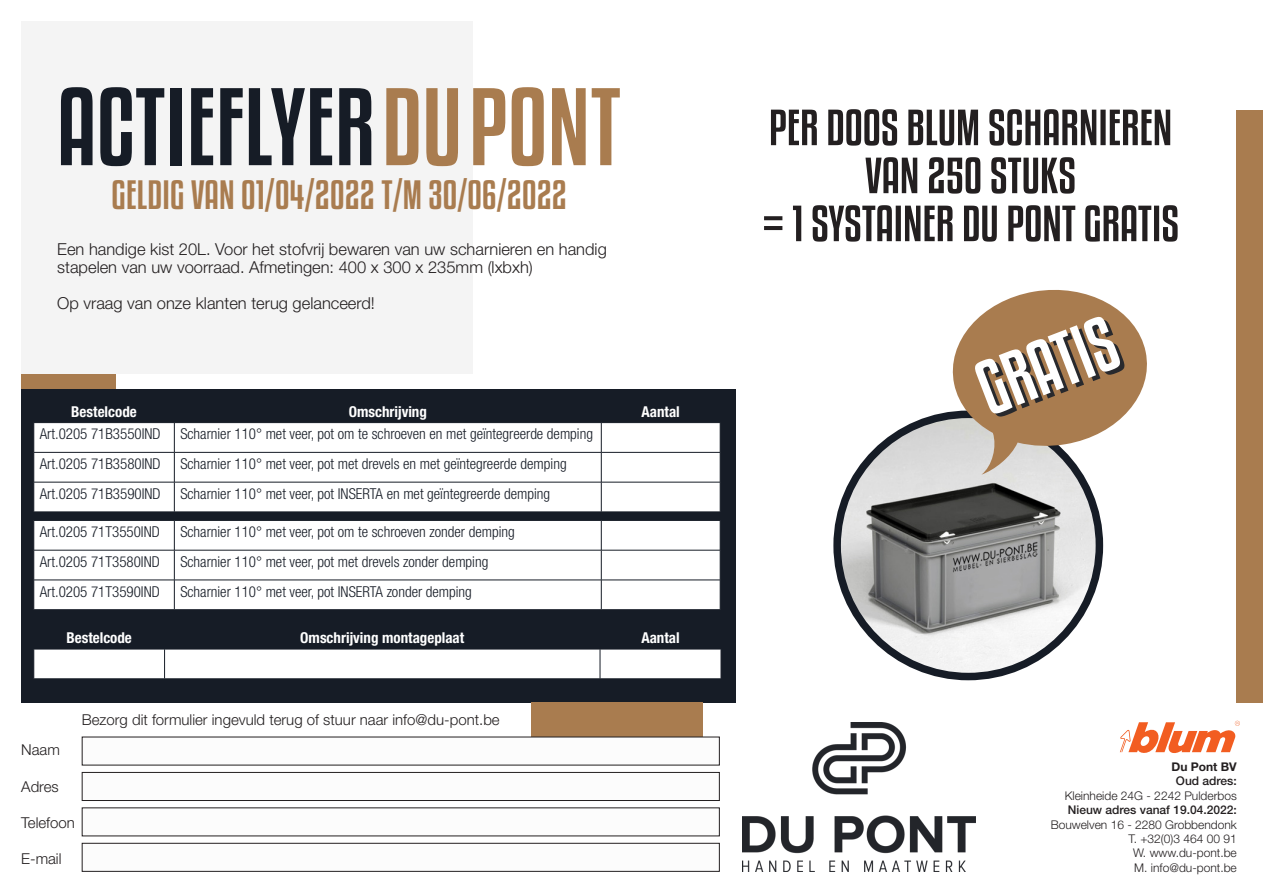
<style>
.page{position:relative;width:1263px;height:893px;background:#fff}
.page>*{position:absolute;margin:0;border:0;box-sizing:border-box;transform-origin:0 0}
.t1{font:97.5px "Kenyan Coffee Rg";letter-spacing:.005em;color:#161c26}
.t2{font:36px "Kenyan Coffee Rg";letter-spacing:.005em;color:#a97c4f}
.t3{font:300 16.5px/18px "Helvetica Neue LT Std";color:#231f20}
.t4{font:300 condensed 15px "Helvetica Neue LT Std";color:#161c26}
.t5{font:300 15px "Helvetica Neue LT Std";color:#231f20}
.t6{font:700 condensed 15px "Helvetica Neue LT Std";color:#fff}
.t7{font:300 12px "Helvetica Neue LT Std";color:#231f20}
.t8{font:500 12px "Helvetica Neue LT Std";color:#231f20}
.t9{font:700 12px "Helvetica Neue LT Std";color:#231f20}
.s1{color:#a97c4f}
</style>
<div class="page">
<div style="left:21px;top:21px;width:452px;height:353px;background:#f4f4f4"></div>
<div style="left:21px;top:374px;width:95px;height:15px;background:#a97c4f"></div>
<div style="left:21px;top:389px;width:715px;height:313px;background:#161c26"></div>
<div style="left:531px;top:702px;width:172px;height:35px;background:#a97c4f"></div>
<div style="left:1236px;top:110px;width:27px;height:592px;background:#a97c4f"></div>
<img style="left:837px;top:414px;width:262px;height:262px;border-radius:131px">
<div style="left:833px;top:411px;width:270px;height:269px;border:8px solid #161c26;border-radius:50%"></div>
<svg style="left:945px;top:290px;width:202px;height:185px"></svg>
<img style="left:743px;top:722px;width:233px;height:150px">
<svg style="left:1120px;top:721px;width:120px;height:32px"></svg>
<svg style="left:764px;top:205px;width:413px;height:37px"></svg>
<svg style="left:865px;top:157px;width:209px;height:37px"></svg>
<svg style="left:771px;top:109px;width:399px;height:37px"></svg>
<svg style="left:35px;top:423px;width:685px;height:186px;background:#f2f3f3"></svg>
<hr style="left:34px;top:452px;width:140px;height:1px;background:#161c26">
<svg style="left:34px;top:423px;width:1px;height:59px"></svg>
<hr style="left:174px;top:452px;width:427px;height:1px;background:#161c26">
<svg style="left:174px;top:422px;width:1px;height:60px"></svg>
<hr style="left:601px;top:452px;width:119px;height:1px;background:#161c26">
<svg style="left:601px;top:422px;width:1px;height:60px"></svg>
<svg style="left:720px;top:423px;width:1px;height:59px"></svg>
<hr style="left:34px;top:482px;width:140px;height:1px;background:#161c26">
<hr style="left:174px;top:482px;width:427px;height:1px;background:#161c26">
<hr style="left:174px;top:482px;width:1px;height:30px;background:#161c26">
<hr style="left:601px;top:482px;width:119px;height:1px;background:#161c26">
<hr style="left:601px;top:482px;width:1px;height:30px;background:#161c26">
<hr style="left:34px;top:512px;width:140px;height:1px;background:#161c26">
<hr style="left:174px;top:512px;width:427px;height:1px;background:#161c26">
<hr style="left:601px;top:512px;width:119px;height:1px;background:#161c26">
<hr style="left:34px;top:520px;width:140px;height:1px;background:#161c26">
<svg style="left:34px;top:521px;width:1px;height:29px"></svg>
<hr style="left:174px;top:520px;width:427px;height:1px;background:#161c26">
<svg style="left:174px;top:513px;width:1px;height:37px"></svg>
<hr style="left:601px;top:520px;width:119px;height:1px;background:#161c26">
<svg style="left:601px;top:513px;width:1px;height:37px"></svg>
<svg style="left:720px;top:521px;width:1px;height:29px"></svg>
<hr style="left:34px;top:550px;width:140px;height:1px;background:#161c26">
<hr style="left:174px;top:550px;width:427px;height:1px;background:#161c26">
<hr style="left:174px;top:550px;width:1px;height:30px;background:#161c26">
<hr style="left:601px;top:550px;width:119px;height:1px;background:#161c26">
<hr style="left:601px;top:550px;width:1px;height:30px;background:#161c26">
<hr style="left:34px;top:580px;width:140px;height:1px;background:#161c26">
<svg style="left:34px;top:580px;width:1px;height:29px"></svg>
<hr style="left:174px;top:580px;width:427px;height:1px;background:#161c26">
<svg style="left:174px;top:580px;width:1px;height:29px"></svg>
<hr style="left:601px;top:580px;width:119px;height:1px;background:#161c26">
<svg style="left:601px;top:580px;width:1px;height:29px"></svg>
<svg style="left:720px;top:580px;width:1px;height:29px"></svg>
<div style="left:35px;top:650px;width:686px;height:28px;background:#fff"></div>
<hr style="left:164px;top:649px;width:1px;height:30px;background:#161c26">
<hr style="left:600px;top:649px;width:1px;height:30px;background:#161c26">
<div style="left:82px;top:772px;width:638px;height:29px;border:1px solid #231f20"></div>
<div style="left:82px;top:843px;width:638px;height:29px;border:1px solid #231f20"></div>
<p class="t1" style="left:57px;top:68px;width:565px">ACTIEFLYER<span class="s1">DU PONT</span></p>
<p class="t2" style="left:112px;top:173px;width:457px">GELDIG VAN 01/04/2022 T/M 30/06/2022</p>
<p class="t3" style="left:57px;top:239px;width:551px">Een handige kist 20L. Voor het stofvrij bewaren van uw scharnieren en handig stapelen van uw voorraad. Afmetingen: 400 x 300 x 235mm (lxbxh)</p>
<p class="t3" style="left:57px;top:293px;width:319px">Op vraag van onze klanten terug gelanceerd!</p>
<p class="t6" style="left:71px;top:402px;width:67px">Bestelcode</p>
<p class="t6" style="left:349px;top:402px;width:80px">Omschrijving</p>
<p class="t6" style="left:642px;top:402px;width:40px">Aantal</p>
<p class="t4" style="left:40px;top:425px;width:122px">Art.0205 71B3550IND</p>
<p class="t4" style="left:180px;top:425px;width:414px">Scharnier 110° met veer, pot om te schroeven en met geïntegreerde demping</p>
<p class="t4" style="left:40px;top:455px;width:122px">Art.0205 71B3580IND</p>
<p class="t4" style="left:180px;top:455px;width:388px">Scharnier 110° met veer, pot met drevels en met geïntegreerde demping</p>
<p class="t4" style="left:40px;top:485px;width:122px">Art.0205 71B3590IND</p>
<p class="t4" style="left:180px;top:485px;width:371px">Scharnier 110° met veer, pot INSERTA en met geïntegreerde demping</p>
<p class="t4" style="left:40px;top:523px;width:122px">Art.0205 71T3550IND</p>
<p class="t4" style="left:180px;top:523px;width:336px">Scharnier 110° met veer, pot om te schroeven zonder demping</p>
<p class="t4" style="left:40px;top:553px;width:122px">Art.0205 71T3580IND</p>
<p class="t4" style="left:180px;top:553px;width:309px">Scharnier 110° met veer, pot met drevels zonder demping</p>
<p class="t4" style="left:40px;top:583px;width:122px">Art.0205 71T3590IND</p>
<p class="t4" style="left:180px;top:583px;width:293px">Scharnier 110° met veer, pot INSERTA zonder demping</p>
<p class="t6" style="left:66px;top:629px;width:67px">Bestelcode</p>
<p class="t6" style="left:300px;top:629px;width:166px">Omschrijving montageplaat</p>
<p class="t6" style="left:641px;top:629px;width:40px">Aantal</p>
<p class="t5" style="left:21px;top:741px;width:40px">Naam</p>
<p class="t5" style="left:21px;top:777px;width:39px">Adres</p>
<p class="t5" style="left:21px;top:813px;width:55px">Telefoon</p>
<p class="t5" style="left:21px;top:849px;width:42px">E-mail</p>
<p class="t5" style="left:82px;top:710px;width:419px">Bezorg dit formulier ingevuld terug of stuur naar info@du-pont.be</p>
<p class="t9" style="left:1171px;top:759px;width:67px">Du Pont BV</p>
<p class="t8" style="left:1176px;top:774px;width:62px">Oud adres:</p>
<p class="t7" style="left:1065px;top:788px;width:174px">Kleinheide 24G - 2242 Pulderbos</p>
<p class="t8" style="left:1068px;top:803px;width:170px">Nieuw adres vanaf 19.04.2022:</p>
<p class="t7" style="left:1051px;top:817px;width:188px">Bouwelven 16 - 2280 Grobbendonk</p>
<p class="t7" style="left:1128px;top:831px;width:110px">T. +32(0)3 464 00 91</p>
<p class="t7" style="left:1133px;top:846px;width:105px">W. www.du-pont.be</p>
<p class="t7" style="left:1134px;top:860px;width:104px">M. info@du-pont.be</p>
</div>
